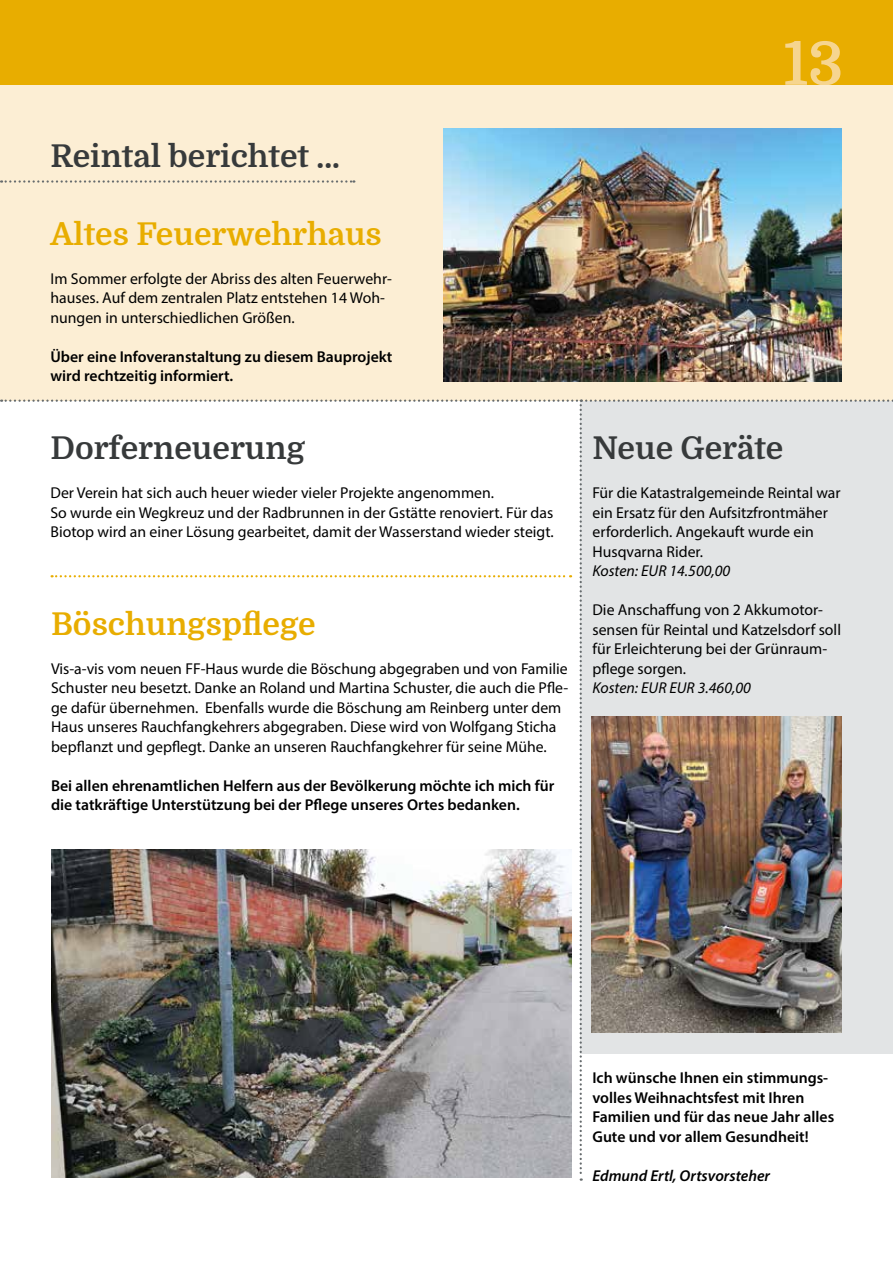
<style>
.page{position:relative;width:893px;height:1263px;background:#fff}
.page>*{position:absolute;margin:0;border:0;box-sizing:border-box;transform-origin:0 0}
.t1{font:700 60px "Domine";color:#f6d58f}
.t2{font:700 31.5px "Domine";color:#373a3b}
.t3{font:700 31.5px "Domine";color:#e8ad00}
.t4{font:15.75px/19.5px "Myriad Pro";color:#000}
.t5{font:600 15.75px/19.5px "Myriad Pro";color:#000}
.t6{font:italic 15.75px "Myriad Pro";color:#000}
.t7{font:italic 600 15.75px "Myriad Pro";color:#000}
</style>
<div class="page">
<div style="left:0;top:0;width:893px;height:85px;background:#e8ad00"></div>
<div style="left:0;top:85px;width:893px;height:316px;background:#fceed4"></div>
<svg style="left:1px;top:180px;width:353px;height:3px"></svg>
<img style="left:443px;top:128px;width:399px;height:253px">
<img style="left:1px;top:399px;width:892px;height:782px">
<h2 class="t2" style="left:50px;top:138px;width:291px">Reintal berichtet ...</h2>
<h2 class="t3" style="left:50px;top:216px;width:333px">Altes Feuerwehrhaus</h2>
<p class="t4" style="left:50px;top:268px;width:343px">Im Sommer erfolgte der Abriss des alten Feuerwehr&shy;hauses. Auf dem zentralen Platz entstehen 14 Woh&shy;nungen in unterschiedlichen Größen.</p>
<p class="t5" style="left:50px;top:346px;width:343px">Über eine Infoveranstaltung zu diesem Bauprojekt wird rechtzeitig informiert.</p>
<h2 class="t2" style="left:50px;top:431px;width:256px">Dorferneuerung</h2>
<p class="t4" style="left:50px;top:483px;width:505px">Der Verein hat sich auch heuer wieder vieler Projekte angenommen.<br>So wurde ein Wegkreuz und der Radbrunnen in der Gstätte renoviert. Für das<br>Biotop wird an einer Lösung gearbeitet, damit der Wasserstand wieder steigt.</p>
<h2 class="t3" style="left:51px;top:606px;width:266px">Böschungspflege</h2>
<p class="t4" style="left:51px;top:658px;width:519px">Vis-a-vis vom neuen FF-Haus wurde die Böschung abgegraben und von Familie Schuster neu besetzt. Danke an Roland und Martina Schuster, die auch die Pfle&shy;ge dafür übernehmen. Ebenfalls wurde die Böschung am Reinberg unter dem Haus unseres Rauchfangkehrers abgegraben. Diese wird von Wolfgang Sticha bepflanzt und gepflegt. Danke an unseren Rauchfangkehrer für seine Mühe.</p>
<p class="t5" style="left:51px;top:775px;width:505px">Bei allen ehrenamtlichen Helfern aus der Bevölkerung möchte ich mich für die tatkräftige Unterstützung bei der Pflege unseres Ortes bedanken.</p>
<h1 class="t1" style="left:783px;top:31px;width:62px">13</h1>
<h2 class="t2" style="left:592px;top:431px;width:192px">Neue Geräte</h2>
<p class="t4" style="left:592px;top:483px;width:250px">Für die Katastralgemeinde Reintal war ein Ersatz für den Aufsitzfrontmäher erforderlich. Angekauft wurde ein<br>Husqvarna Rider.</p>
<p class="t6" style="left:592px;top:561px;width:139px">Kosten: EUR 14.500,00</p>
<p class="t4" style="left:592px;top:600px;width:250px">Die Anschaffung von 2 Akkumotor&shy;sensen für Reintal und Katzelsdorf soll für Erleichterung bei der Grünraum&shy;pflege sorgen.</p>
<p class="t6" style="left:592px;top:678px;width:160px">Kosten: EUR EUR 3.460,00</p>
<p class="t5" style="left:592px;top:1068px;width:243px">Ich wünsche Ihnen ein stimmungs&shy;volles Weihnachtsfest mit Ihren Familien und für das neue Jahr alles Gute und vor allem Gesundheit!</p>
<p class="t7" style="left:592px;top:1165px;width:179px">Edmund Ertl, Ortsvorsteher</p>
</div>
